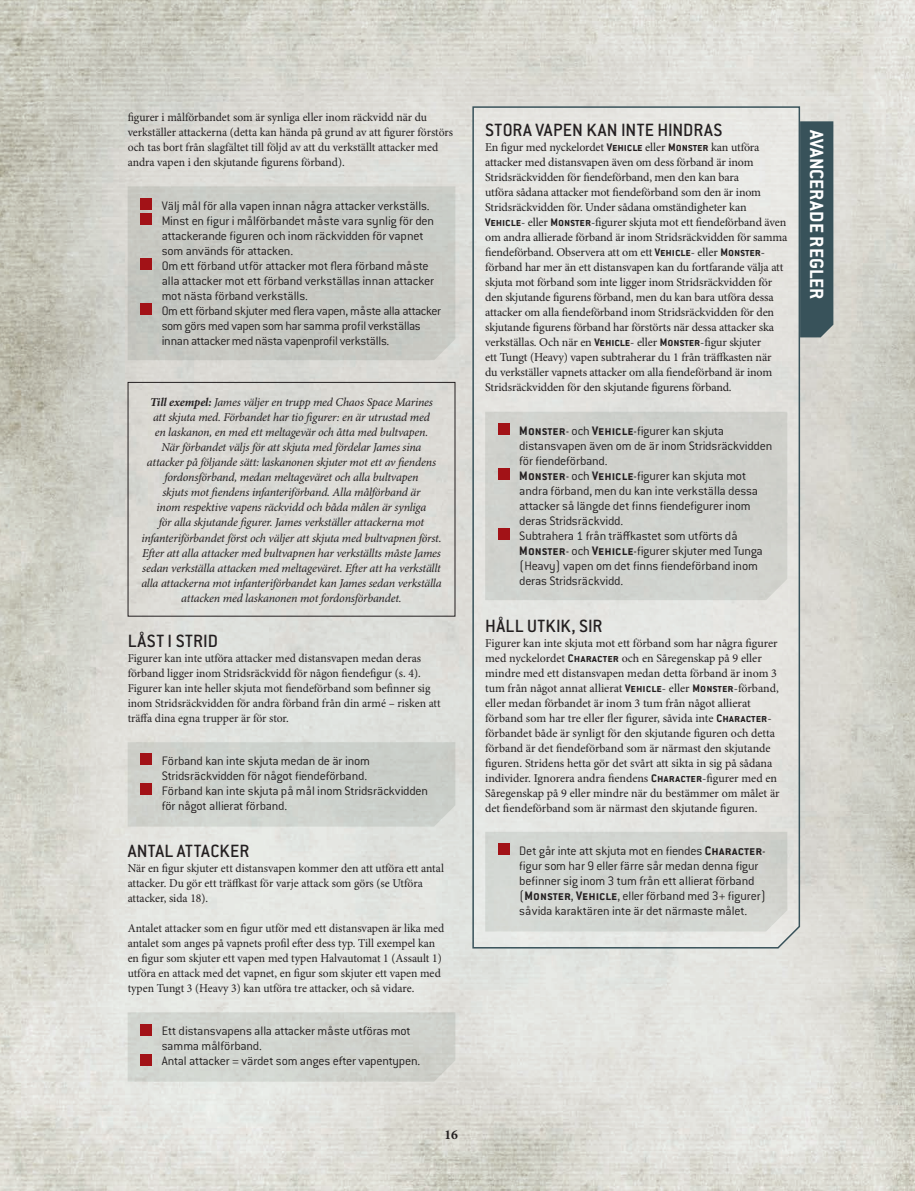
<style>
.page{position:relative;width:915px;height:1191px;background:#fff}
.page>*{position:absolute;margin:0;border:0;box-sizing:border-box;transform-origin:0 0}
.t1{font:700 21px "Conduit ITC Std";color:#fff}
.t2{font:500 19.5px "Conduit ITC Std";letter-spacing:.01em;color:#231f20}
.t3{font:300 13.5px/15px "Conduit ITC Std";letter-spacing:-.015em;color:#231f20}
.t4{font:700 13.5px "Minion Pro";color:#231f20}
.t5{font:12px/15px "Minion Pro";letter-spacing:-.01em;color:#231f20}
.t6{font:italic 12px/15px "Minion Pro";letter-spacing:-.015em;color:#231f20;text-align:center}
.s1{font-weight:700}
.s2{font-family:"Conduit ITC Std";font-weight:700}
</style>
<div class="page">
<img style="left:0;top:0;width:914px;height:1191px">
<div style="left:471px;top:106px;width:329px;height:843px;background:#e5e5e1"></div>
<div style="left:128px;top:186px;width:327px;height:174px;background:#c8c9c3"></div>
<div style="left:140px;top:199px;width:12px;height:11px;background:#a21217"></div>
<div style="left:140px;top:214px;width:12px;height:11px;background:#a21217"></div>
<div style="left:140px;top:259px;width:12px;height:11px;background:#a21217"></div>
<div style="left:140px;top:304px;width:12px;height:11px;background:#a21217"></div>
<div style="left:128px;top:742px;width:327px;height:84px;background:#cdd0cb"></div>
<div style="left:140px;top:754px;width:12px;height:11px;background:#a21217"></div>
<div style="left:140px;top:784px;width:12px;height:11px;background:#a21217"></div>
<div style="left:128px;top:1012px;width:327px;height:69px;background:#d0d4ce"></div>
<div style="left:140px;top:1024px;width:12px;height:11px;background:#a21217"></div>
<div style="left:140px;top:1054px;width:12px;height:11px;background:#a21217"></div>
<div style="left:485px;top:412px;width:302px;height:188px;background:#d0d1cd"></div>
<div style="left:497px;top:424px;width:12px;height:11px;background:#a21217"></div>
<div style="left:497px;top:469px;width:12px;height:11px;background:#a21217"></div>
<div style="left:497px;top:529px;width:12px;height:11px;background:#a21217"></div>
<div style="left:485px;top:832px;width:302px;height:99px;background:#d2d6d2"></div>
<div style="left:498px;top:844px;width:11px;height:11px;background:#a21217"></div>
<div style="left:799px;top:121px;width:34px;height:216px;background:#38525a"></div>
<p class="t5" style="left:128px;top:110px;width:327px">figurer i målförbandet som är synliga eller inom räckvidd när du verkställer attackerna (detta kan hända på grund av att figurer förstörs och tas bort från slagfältet till följd av att du verkställt attacker med andra vapen i den skjutande figurens förband).</p>
<p class="t3" style="left:162px;top:198px;width:281px">Välj mål för alla vapen innan några attacker verkställs.<br>Minst en figur i målförbandet måste vara synlig för den attackerande figuren och inom räckvidden för vapnet som används för attacken.<br>Om ett förband utför attacker mot flera förband måste alla attacker mot ett förband verkställas innan attacker mot nästa förband verkställs.<br>Om ett förband skjuter med flera vapen, måste alla attacker som görs med vapen som har samma profil verkställas innan attacker med nästa vapenprofil verkställs.</p>
<p class="t6" style="left:141px;top:395px;width:302px"><span class="s1">Till exempel:</span> James väljer en trupp med Chaos Space Marines<br>att skjuta med. Förbandet har tio figurer: en är utrustad med<br>en laskanon, en med ett meltagevär och åtta med bultvapen.<br>När förbandet väljs för att skjuta med fördelar James sina<br>attacker på följande sätt: laskanonen skjuter mot ett av fiendens fordonsförband, medan meltageväret och alla bultvapen<br>skjuts mot fiendens infanteriförband. Alla målförband är<br>inom respektive vapens räckvidd och båda målen är synliga<br>för alla skjutande figurer. James verkställer attackerna mot infanteriförbandet först och väljer att skjuta med bultvapnen först.<br>Efter att alla attacker med bultvapnen har verkställts måste James sedan verkställa attacken med meltageväret. Efter att ha verkställt alla attackerna mot infanteriförbandet kan James sedan verkställa attacken med laskanonen mot fordonsförbandet.</p>
<h2 class="t2" style="left:128px;top:628px;width:92px">LÅST I STRID</h2>
<p class="t5" style="left:128px;top:650px;width:314px">Figurer kan inte utföra attacker med distansvapen medan deras förband ligger inom Stridsräckvidd för någon fiendefigur (s. 4).<br>Figurer kan inte heller skjuta mot fiendeförband som befinner sig inom Stridsräckvidden för andra förband från din armé – risken att träffa dina egna trupper är för stor.</p>
<p class="t3" style="left:162px;top:753px;width:268px">Förband kan inte skjuta medan de är inom Stridsräckvidden för något fiendeförband.<br>Förband kan inte skjuta på mål inom Stridsräckvidden för något allierat förband.</p>
<h2 class="t2" style="left:128px;top:838px;width:123px">ANTAL ATTACKER</h2>
<p class="t5" style="left:128px;top:860px;width:318px">När en figur skjuter ett distansvapen kommer den att utföra ett antal attacker. Du gör ett träffkast för varje attack som görs (se Utföra attacker, sida 18).</p>
<p class="t5" style="left:128px;top:920px;width:318px">Antalet attacker som en figur utför med ett distansvapen är lika med antalet som anges på vapnets profil efter dess typ. Till exempel kan en figur som skjuter ett vapen med typen Halvautomat 1 (Assault 1) utföra en attack med det vapnet, en figur som skjuter ett vapen med typen Tungt 3 (Heavy 3) kan utföra tre attacker, och så vidare.</p>
<p class="t3" style="left:162px;top:1023px;width:260px">Ett distansvapens alla attacker måste utföras mot samma målförband.<br>Antal attacker = värdet som anges efter vapentypen.</p>
<p class="t4" style="left:444px;top:1126px;width:15px">16</p>
<h2 class="t2" style="left:485px;top:118px;width:239px">STORA VAPEN KAN INTE HINDRAS</h2>
<p class="t5" style="left:485px;top:140px;width:303px">En figur med nyckelordet <span class="s2">Vehicle</span> eller <span class="s2">Monster</span> kan utföra attacker med distansvapen även om dess förband är inom Stridsräckvidden för fiendeförband, men den kan bara<br>utföra sådana attacker mot fiendeförband som den är inom Stridsräckvidden för. Under sådana omständigheter kan <span class="s2">Vehicle</span>- eller <span class="s2">Monster</span>-figurer skjuta mot ett fiendeförband även om andra allierade förband är inom Stridsräckvidden för samma fiendeförband. Observera att om ett <span class="s2">Vehicle</span>- eller <span class="s2">Monster&shy;</span>förband har mer än ett distansvapen kan du fortfarande välja att skjuta mot förband som inte ligger inom Stridsräckvidden för den skjutande figurens förband, men du kan bara utföra dessa attacker om alla fiendeförband inom Stridsräckvidden för den skjutande figurens förband har förstörts när dessa attacker ska verkställas. Och när en <span class="s2">Vehicle</span>- eller <span class="s2">Monster</span>-figur skjuter<br>ett Tungt (Heavy) vapen subtraherar du 1 från träffkasten när<br>du verkställer vapnets attacker om alla fiendeförband är inom Stridsräckvidden för den skjutande figurens förband.</p>
<p class="t3" style="left:519px;top:423px;width:254px"><span class="s1">Monster</span>- och <span class="s1">Vehicle</span>-figurer kan skjuta distansvapen även om de är inom Stridsräckvidden för fiendeförband.<br><span class="s1">Monster</span>- och <span class="s1">Vehicle</span>-figurer kan skjuta mot andra förband, men du kan inte verkställa dessa attacker så längde det finns fiendefigurer inom deras Stridsräckvidd.<br>Subtrahera 1 från träffkastet som utförts då <span class="s1">Monster</span>- och <span class="s1">Vehicle</span>-figurer skjuter med Tunga (Heavy) vapen om det finns fiendeförband inom deras Stridsräckvidd.</p>
<h2 class="t2" style="left:485px;top:613px;width:119px">HÅLL UTKIK, SIR</h2>
<p class="t5" style="left:485px;top:635px;width:296px">Figurer kan inte skjuta mot ett förband som har några figurer med nyckelordet <span class="s2">Character</span> och en Såregenskap på 9 eller mindre med ett distansvapen medan detta förband är inom 3 tum från något annat allierat <span class="s2">Vehicle</span>- eller <span class="s2">Monster</span>-förband, eller medan förbandet är inom 3 tum från något allierat förband som har tre eller fler figurer, såvida inte <span class="s2">Character&shy;</span>förbandet både är synligt för den skjutande figuren och detta förband är det fiendeförband som är närmast den skjutande figuren. Stridens hetta gör det svårt att sikta in sig på sådana individer. Ignorera andra fiendens <span class="s2">Character</span>-figurer med en Såregenskap på 9 eller mindre när du bestämmer om målet är det fiendeförband som är närmast den skjutande figuren.</p>
<p class="t3" style="left:519px;top:843px;width:248px">Det går inte att skjuta mot en fiendes <span class="s1">Character&shy;</span>figur som har 9 eller färre sår medan denna figur befinner sig inom 3 tum från ett allierat förband (<span class="s1">Monster</span>, <span class="s1">Vehicle</span>, eller förband med 3+ figurer) såvida karaktären inte är det närmaste målet.</p>
<h1 class="t1" style="left:829px;top:130px;width:171px;rotate:90deg">AVANCERADE REGLER</h1>
</div>
